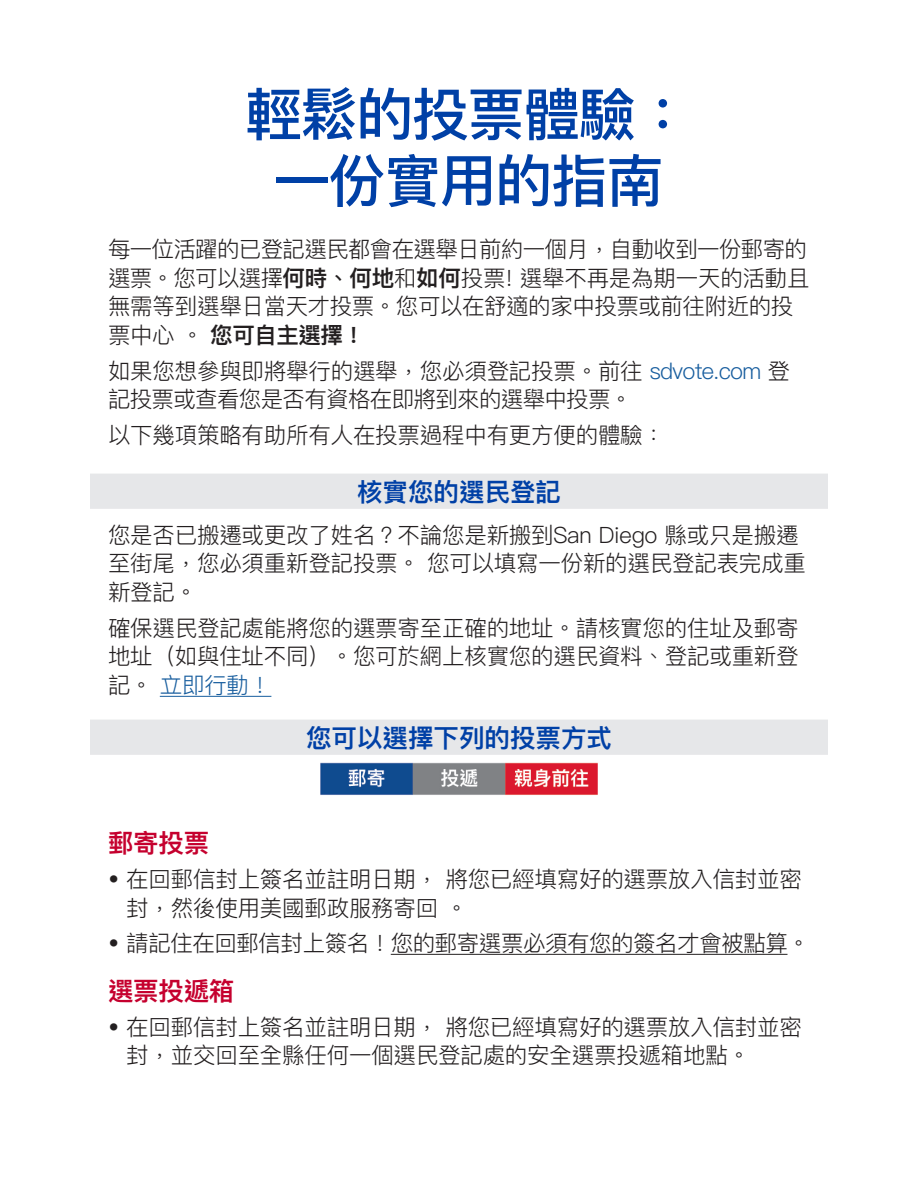
<style>
.page{position:relative;width:918px;height:1188px;background:#fff}
.page>*{position:absolute;margin:0;border:0;box-sizing:border-box;transform-origin:0 0}
.Head{font:500 57px "Ping Fang HK";letter-spacing:-.025em;color:#0040a6}
.Subhead_w_grey_bar{font:600 25.5px "Ping Fang HK";color:#0040a6}
.Text_Bliss_Light{font:600 25.5px "Ping Fang HK";letter-spacing:-.01em;color:#c5002e}
.Text_Bliss_Light-2{font:300 22.5px/28.5px "Ping Fang HK";letter-spacing:-.01em;color:#231f20}
.Text_Bliss_Light-3{font:300 22.5px/28.5px "Ping Fang HK";letter-spacing:-.03em;color:#231f20}
.s1{font-weight:600}
.s2{color:#175d9e}
</style>
<div class="page">
<div style="left:90px;top:474px;width:738px;height:35px;background:#e6e7e9"></div>
<hr style="left:160px;top:696px;width:111px;height:1px;background:#175d9e">
<div style="left:90px;top:720px;width:738px;height:35px;background:#e6e7e9"></div>
<hr style="left:391px;top:954px;width:397px;height:1px;background:#231f20">
<img style="left:320px;top:762px;width:278px;height:33px">
<p class="Head" style="left:245px;top:79px;width:448px">輕鬆的投票體驗：</p>
<p class="Head" style="left:273px;top:146px;width:392px">一份實用的指南</p>
<p class="Text_Bliss_Light-2" style="left:108px;top:235px;width:703px">每一位活躍的已登記選民都會在選舉日前約一個月，自動收到一份郵寄的選票。您可以選擇<span class="s1">何時、何地</span>和<span class="s1">如何</span>投票! 選舉不再是為期一天的活動且無需等到選舉日當天才投票。您可以在舒適的家中投票或前往附近的投票中心 。 <span class="s1">您可自主選擇！</span></p>
<p class="Text_Bliss_Light-3" style="left:108px;top:356px;width:684px">如果您想參與即將舉行的選舉，您必須登記投票。前往 <span class="s2">sdvote.com</span> 登記投票或查看您是否有資格在即將到來的選舉中投票。</p>
<p class="Text_Bliss_Light-2" style="left:108px;top:421px;width:559px">以下幾項策略有助所有人在投票過程中有更方便的體驗：</p>
<p class="Subhead_w_grey_bar" style="left:357px;top:476px;width:205px">核實您的選民登記</p>
<p class="Text_Bliss_Light-2" style="left:108px;top:520px;width:700px">您是否已搬遷或更改了姓名？不論您是新搬到San Diego 縣或只是搬遷至街尾，您必須重新登記投票。 您可以填寫一份新的選民登記表完成重新登記。</p>
<p class="Text_Bliss_Light-2" style="left:108px;top:613px;width:692px;text-align:justify">確保選民登記處能將您的選票寄至正確的地址。請核實您的住址及郵寄地址（如與住址不同）。您可於網上核實您的選民資料、登記或重新登記。 <span class="s2">立即行動！</span></p>
<p class="Subhead_w_grey_bar" style="left:306px;top:722px;width:307px">您可以選擇下列的投票方式</p>
<p class="Text_Bliss_Light" style="left:108px;top:827px;width:103px">郵寄投票</p>
<p class="Text_Bliss_Light-2" style="left:126px;top:865px;width:677px;text-indent:-18px">• 在回郵信封上簽名並註明日期， 將您已經填寫好的選票放入信封並密封，然後使用美國郵政服務寄回 。</p>
<p class="Text_Bliss_Light-2" style="left:108px;top:928px;width:704px">• 請記住在回郵信封上簽名！您的郵寄選票必須有您的簽名才會被點算。</p>
<p class="Text_Bliss_Light" style="left:108px;top:975px;width:128px">選票投遞箱</p>
<p class="Text_Bliss_Light-2" style="left:126px;top:1012px;width:677px;text-indent:-18px">• 在回郵信封上簽名並註明日期， 將您已經填寫好的選票放入信封並密封，並交回至全縣任何一個選民登記處的安全選票投遞箱地點。</p>
</div>
